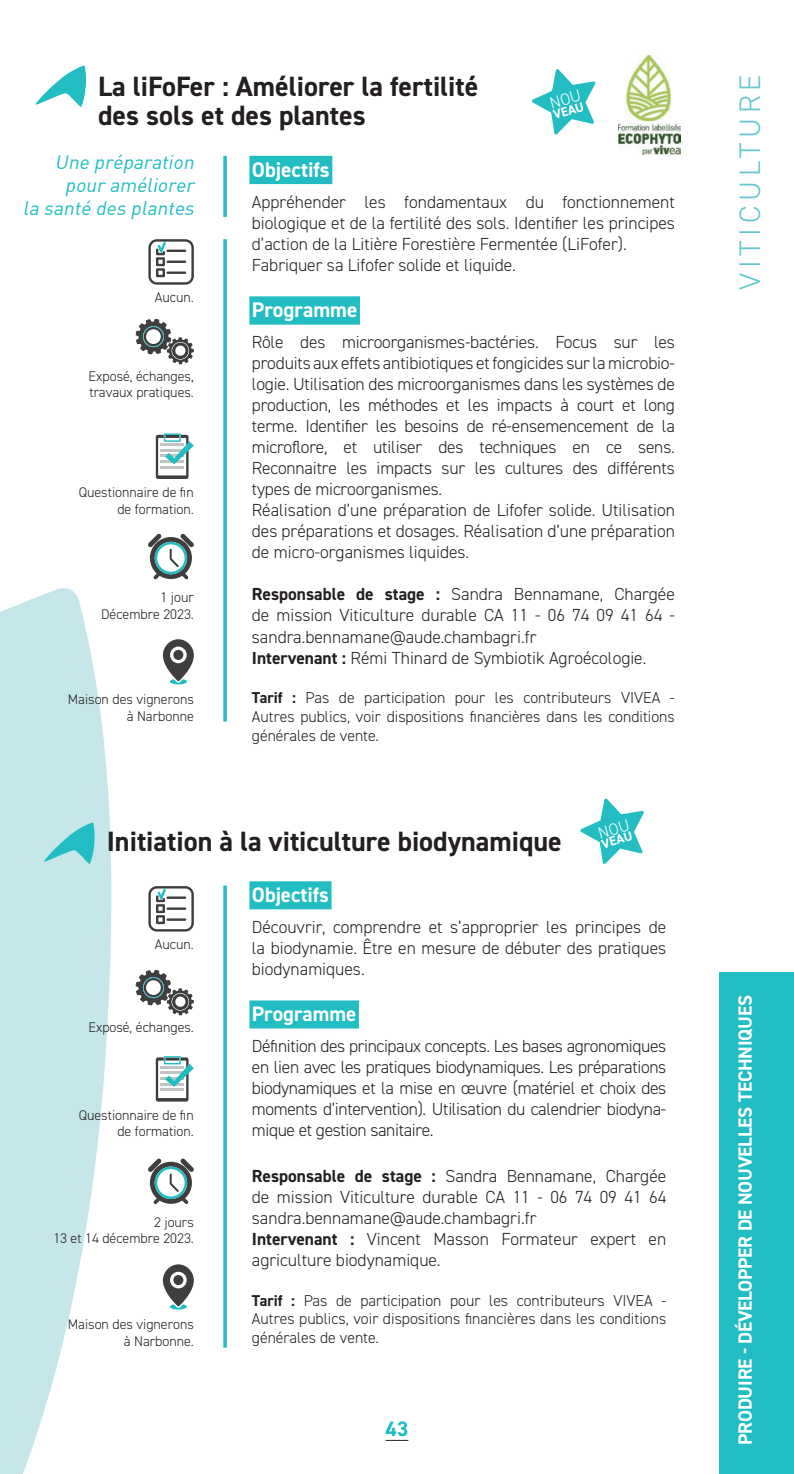
<style>
.page{position:relative;width:794px;height:1474px;background:#fff}
.page>*{position:absolute;margin:0;border:0;box-sizing:border-box;transform-origin:0 0}
.t1{font:300 29.75px "DIN2014";letter-spacing:.16em;color:#64c8cc}
.t2{font:700 28px/29.8px "DIN2014";color:#231f20}
.t3{font:700 21.18px "DIN2014";color:#fff}
.t4{font:700 21px "DIN2014";color:#fff}
.t5{font:700 21px "DIN2014";color:#21bdc2}
.t6{font:italic 19.25px/23.1px "DIN";color:#21bdc2;text-align:right}
.t7{font:700 19.25px "DIN2014";letter-spacing:-.01em;color:#fff}
.t8{font:300 17.5px/21px "DIN2014";color:#231f20}
.t9{font:300 15.75px/18.9px "DIN2014";color:#231f20;text-align:justify}
.t10{font:300 14px/16.8px "DIN2014";color:#231f20;text-align:right}
.t11{font:700 12.95px "DIN2014";color:#fff}
.s1{font-weight:700}
</style>
<div class="page">
<svg style="left:0;top:588px;width:112px;height:885px;fill:#c5e7e9"></svg>
<svg style="left:386px;top:1439px;width:22px;height:1px"></svg>
<div style="left:719px;top:972px;width:75px;height:501px;background:#21bdc2"></div>
<img style="left:618px;top:56px;width:62px;height:99px">
<svg style="left:44px;top:822px;width:51px;height:42px;background:#7ed4d8"></svg>
<div style="left:249px;top:881px;width:82px;height:28px;background:#21bdc2"></div>
<div style="left:249px;top:1000px;width:110px;height:28px;background:#21bdc2"></div>
<svg style="left:148px;top:1158px;width:46px;height:46px"></svg>
<svg style="left:148px;top:886px;width:46px;height:45px"></svg>
<svg style="left:163px;top:1264px;width:31px;height:45px"></svg>
<svg style="left:136px;top:969px;width:58px;height:46px"></svg>
<svg style="left:223px;top:885px;width:4px;height:462px;background:#3cc5c9"></svg>
<svg style="left:36px;top:65px;width:50px;height:42px"></svg>
<div style="left:249px;top:156px;width:83px;height:28px;background:#21bdc2"></div>
<div style="left:249px;top:296px;width:111px;height:28px;background:#21bdc2"></div>
<svg style="left:223px;top:239px;width:4px;height:482px;background:#3cc5c9"></svg>
<svg style="left:223px;top:156px;width:4px;height:61px"></svg>
<svg style="left:148px;top:534px;width:46px;height:45px"></svg>
<svg style="left:148px;top:239px;width:46px;height:46px"></svg>
<svg style="left:163px;top:639px;width:31px;height:45px"></svg>
<svg style="left:136px;top:319px;width:58px;height:45px"></svg>
<svg style="left:156px;top:433px;width:38px;height:46px"></svg>
<svg style="left:156px;top:1056px;width:38px;height:45px"></svg>
<svg style="left:580px;top:798px;width:64px;height:66px"></svg>
<svg style="left:532px;top:69px;width:63px;height:66px"></svg>
<h2 class="t2" style="left:98px;top:71px;width:382px">La liFoFer : Améliorer la fertilité des sols et des plantes</h2>
<p class="t3" style="left:252px;top:155px;width:79px">Objectifs</p>
<p class="t8" style="left:252px;top:191px;width:424px">Appréhender les fondamentaux du fonctionnement biologique et de la fertilité des sols. Identifier les principes d’action de la Litière Forestière Fermentée (LiFofer).<br>Fabriquer sa Lifofer solide et liquide.</p>
<p class="t3" style="left:252px;top:296px;width:107px">Programme</p>
<p class="t8" style="left:252px;top:332px;width:424px">Rôle des microorganismes-bactéries. Focus sur les produits aux effets antibiotiques et fongicides sur la microbio&shy;logie. Utilisation des microorganismes dans les systèmes de production, les méthodes et les impacts à court et long terme. Identifier les besoins de ré-ensemencement de la microflore, et utiliser des techniques en ce sens.<br>Reconnaitre les impacts sur les cultures des différents types de microorganismes.<br>Réalisation d’une préparation de Lifofer solide. Utilisation des préparations et dosages. Réalisation d’une préparation de micro-organismes liquides.</p>
<p class="t8" style="left:252px;top:584px;width:424px"><span class="s1">Responsable de stage :</span> Sandra Bennamane, Chargée de mission Viticulture durable CA 11 - 06 74 09 41 64 - sandra.bennamane@aude.chambagri.fr<br><span class="s1">Intervenant :</span> Rémi Thinard de Symbiotik Agroécologie.</p>
<p class="t9" style="left:252px;top:688px;width:424px"><span class="s1">Tarif :</span> Pas de participation pour les contributeurs VIVEA - Autres publics, voir dispositions financières dans les conditions générales de vente.</p>
<p class="t11" style="left:551px;top:106px;width:33px;rotate:-16deg">VEAU</p>
<p class="t6" style="left:23px;top:150px;width:176px">Une préparation pour améliorer<br>la santé des plantes</p>
<p class="t10" style="left:155px;top:288px;width:40px">Aucun.</p>
<p class="t10" style="left:89px;top:367px;width:107px;text-align:left">Exposé, échanges, travaux pratiques.</p>
<p class="t10" style="left:79px;top:484px;width:117px">Questionnaire de fin de formation.</p>
<p class="t10" style="left:101px;top:588px;width:94px">1 jour<br>Décembre 2023.</p>
<p class="t10" style="left:68px;top:691px;width:128px">Maison des vignerons à Narbonne</p>
<h2 class="t2" style="left:107px;top:826px;width:457px">Initiation à la viticulture biodynamique</h2>
<p class="t4" style="left:252px;top:880px;width:79px">Objectifs</p>
<p class="t8" style="left:252px;top:916px;width:416px;text-align:justify">Découvrir, comprendre et s’approprier les principes de la biodynamie. Être en mesure de débuter des pratiques biodynamiques.</p>
<p class="t4" style="left:252px;top:999px;width:106px">Programme</p>
<p class="t8" style="left:252px;top:1035px;width:416px;text-align:justify">Définition des principaux concepts. Les bases agronomiques en lien avec les pratiques biodynamiques. Les préparations biodynamiques et la mise en œuvre (matériel et choix des moments d’intervention). Utilisation du calendrier biodyna&shy;mique et gestion sanitaire.</p>
<p class="t8" style="left:252px;top:1165px;width:416px"><span class="s1">Responsable de stage :</span> Sandra Bennamane, Chargée de mission Viticulture durable CA 11 - 06 74 09 41 64 sandra.bennamane@aude.chambagri.fr<br><span class="s1">Intervenant :</span> Vincent Masson Formateur expert en agriculture biodynamique.</p>
<p class="t9" style="left:252px;top:1290px;width:416px"><span class="s1">Tarif :</span> Pas de participation pour les contributeurs VIVEA - Autres publics, voir dispositions financières dans les conditions générales de vente.</p>
<p class="t11" style="left:599px;top:836px;width:33px;rotate:-16deg">VEAU</p>
<p class="t10" style="left:155px;top:935px;width:40px">Aucun.</p>
<p class="t10" style="left:88px;top:1018px;width:107px">Exposé, échanges.</p>
<p class="t10" style="left:79px;top:1106px;width:117px">Questionnaire de fin de formation.</p>
<p class="t10" style="left:53px;top:1213px;width:142px">2 jours<br>13 et 14 décembre 2023.</p>
<p class="t10" style="left:68px;top:1316px;width:128px">Maison des vignerons à Narbonne.</p>
<p class="t5" style="left:386px;top:1414px;width:24px">43</p>
<h1 class="t1" style="left:731px;top:290px;width:217px;rotate:-90deg">VITICULTURE</h1>
<p class="t7" style="left:732px;top:1444px;width:451px;rotate:-90deg">PRODUIRE - DÉVELOPPER DE NOUVELLES TECHNIQUES</p>
</div>
